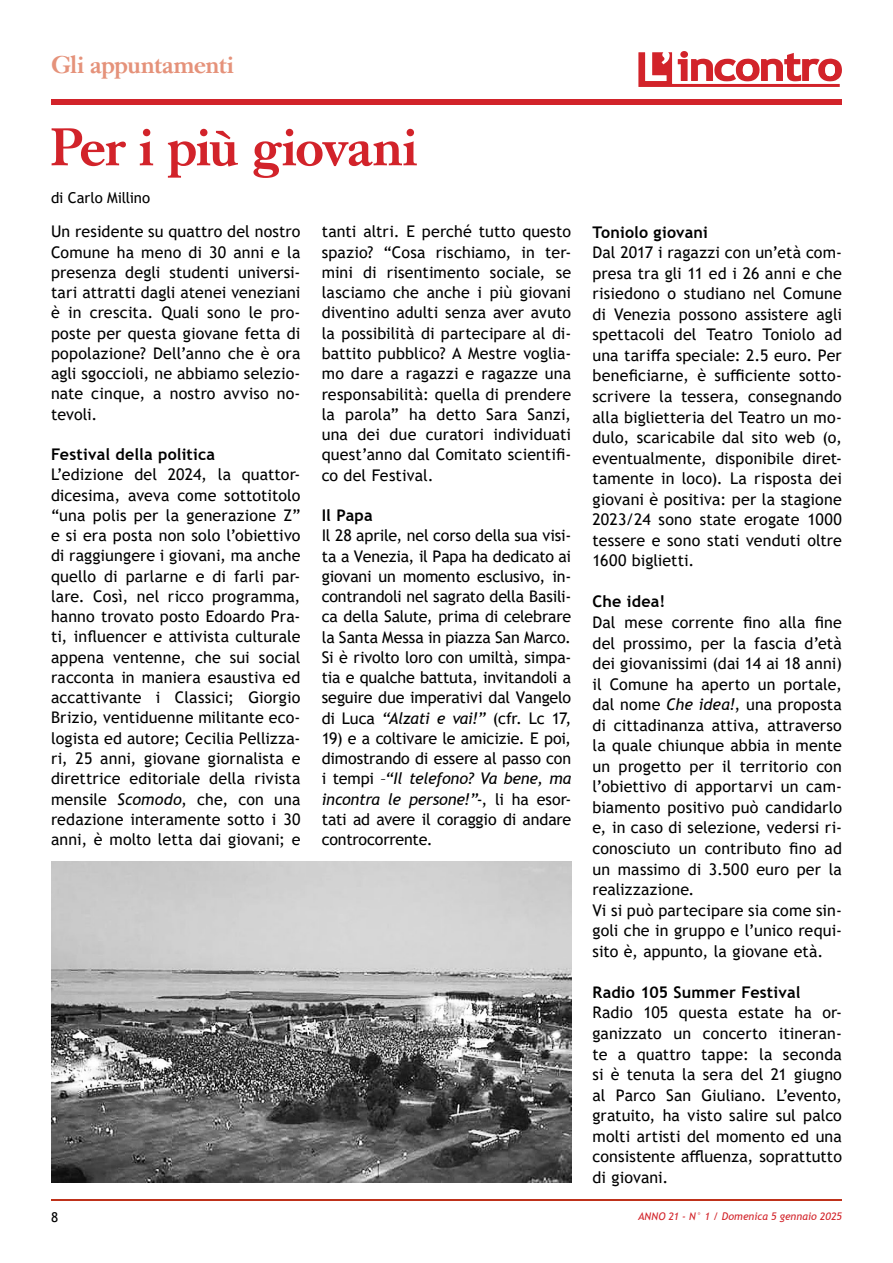
<style>
.page{position:relative;width:893px;height:1263px;background:#fff}
.page>*{position:absolute;margin:0;border:0;box-sizing:border-box;transform-origin:0 0}
.t1{font:500 52.5px "Caslon Book BE";letter-spacing:-.015em;color:#d2232a}
.t2{font:500 24px "Caslon Book BE";letter-spacing:-.005em;color:#e5927a}
.t3{font:16.05px/20.2px "Trebuchet MS";letter-spacing:.005em;color:#000;text-align:justify}
.t4{font:700 16.05px "Trebuchet MS";letter-spacing:.01em;color:#000}
.t5{font:15px "Trebuchet MS";letter-spacing:-.01em;color:#000}
.t6{font:13.5px "Trebuchet MS";color:#000}
.t7{font:italic 10.5px "Trebuchet MS";letter-spacing:.005em;color:#d2232a}
.s1{font-style:italic}
</style>
<div class="page">
<hr style="left:51px;top:1199px;width:791px;height:1px;background:#bf311a">
<svg style="left:638px;top:52px;width:204px;height:35px"></svg>
<div style="left:51px;top:100px;width:791px;height:5px;background:#d2232a"></div>
<img style="left:51px;top:861px;width:520px;height:321px">
<h2 class="t2" style="left:51px;top:51px;width:184px">Gli appuntamenti</h2>
<h1 class="t1" style="left:51px;top:117px;width:368px">Per i più giovani</h1>
<p class="t5" style="left:51px;top:188px;width:101px">di Carlo Millino</p>
<p class="t3" style="left:51px;top:221px;width:251px">Un residente su quattro del nostro Comune ha meno di 30 anni e la presenza degli studenti universi&shy;tari attratti dagli atenei veneziani è in crescita. Quali sono le pro&shy;poste per questa giovane fetta di popolazione? Dell’anno che è ora agli sgoccioli, ne abbiamo selezio&shy;nate cinque, a nostro avviso no&shy;tevoli.</p>
<p class="t4" style="left:51px;top:444px;width:166px">Festival della politica</p>
<p class="t3" style="left:51px;top:464px;width:251px">L’edizione del 2024, la quattor&shy;dicesima, aveva come sottotitolo “una polis per la generazione Z” e si era posta non solo l’obiettivo di raggiungere i giovani, ma anche quello di parlarne e di farli par&shy;lare. Così, nel ricco programma, hanno trovato posto Edoardo Pra&shy;ti, influencer e attivista culturale appena ventenne, che sui social racconta in maniera esaustiva ed accattivante i Classici; Giorgio Brizio, ventiduenne militante eco&shy;logista ed autore; Cecilia Pellizza&shy;ri, 25 anni, giovane giornalista e direttrice editoriale della rivista mensile <span class="s1">Scomodo</span>, che, con una redazione interamente sotto i 30 anni, è molto letta dai giovani; e</p>
<p class="t3" style="left:322px;top:222px;width:251px">tanti altri. E perché tutto questo spazio? “Cosa rischiamo, in ter&shy;mini di risentimento sociale, se lasciamo che anche i più giovani diventino adulti senza aver avuto la possibilità di partecipare al di&shy;battito pubblico? A Mestre voglia&shy;mo dare a ragazzi e ragazze una responsabilità: quella di prendere la parola” ha detto Sara Sanzi, una dei due curatori individuati quest’anno dal Comitato scientifi&shy;co del Festival.</p>
<p class="t4" style="left:322px;top:505px;width:52px">Il Papa</p>
<p class="t3" style="left:322px;top:525px;width:251px">Il 28 aprile, nel corso della sua visi&shy;ta a Venezia, il Papa ha dedicato ai giovani un momento esclusivo, in&shy;contrandoli nel sagrato della Basili&shy;ca della Salute, prima di celebrare la Santa Messa in piazza San Marco.<br>Si è rivolto loro con umiltà, simpa&shy;tia e qualche battuta, invitandoli a seguire due imperativi dal Vangelo di Luca <span class="s1">“Alzati e vai!”</span> (cfr. Lc 17,</p>
<p class="t3" style="left:322px;top:728px;width:251px">19) e a coltivare le amicizie. E poi, dimostrando di essere al passo con i tempi –<span class="s1">“Il telefono? Va bene, ma incontra le persone!”</span>-, li ha esor&shy;tati ad avere il coraggio di andare controcorrente.</p>
<p class="t4" style="left:592px;top:222px;width:117px">Toniolo giovani</p>
<p class="t3" style="left:592px;top:242px;width:251px">Dal 2017 i ragazzi con un’età com&shy;presa tra gli 11 ed i 26 anni e che risiedono o studiano nel Comune di Venezia possono assistere agli spettacoli del Teatro Toniolo ad una tariffa speciale: 2.5 euro. Per beneficiarne, è sufficiente sotto&shy;scrivere la tessera, consegnando alla biglietteria del Teatro un mo&shy;dulo, scaricabile dal sito web (o, eventualmente, disponibile diret&shy;tamente in loco). La risposta dei giovani è positiva: per la stagione 2023/24 sono state erogate 1000 tessere e sono stati venduti oltre 1600 biglietti.</p>
<p class="t4" style="left:592px;top:592px;width:74px">Che idea!</p>
<p class="t3" style="left:592px;top:612px;width:251px;text-align:left">Dal mese corrente fino alla fine del prossimo, per la fascia d’età dei giovanissimi (dai 14 ai 18 anni) il Comune ha aperto un portale, dal nome <span class="s1">Che idea!</span>, una proposta di cittadinanza attiva, attraverso la quale chiunque abbia in mente un progetto per il territorio con l’obiettivo di apportarvi un cam&shy;biamento positivo può candidarlo e, in caso di selezione, vedersi ri&shy;conosciuto un contributo fino ad un massimo di 3.500 euro per la realizzazione.<br>Vi si può partecipare sia come sin&shy;goli che in gruppo e l’unico requi&shy;sito è, appunto, la giovane età.</p>
<p class="t4" style="left:592px;top:982px;width:210px">Radio 105 Summer Festival</p>
<p class="t3" style="left:592px;top:1002px;width:251px">Radio 105 questa estate ha or&shy;ganizzato un concerto itineran&shy;te a quattro tappe: la seconda si è tenuta la sera del 21 giugno al Parco San Giuliano. L’evento, gratuito, ha visto salire sul palco molti artisti del momento ed una consistente affluenza, soprattutto di giovani.</p>
<p class="t6" style="left:51px;top:1208px;width:9px">8</p>
<p class="t7" style="left:638px;top:1209px;width:205px">ANNO 21 - N° 1 / Domenica 5 gennaio 2025</p>
</div>
